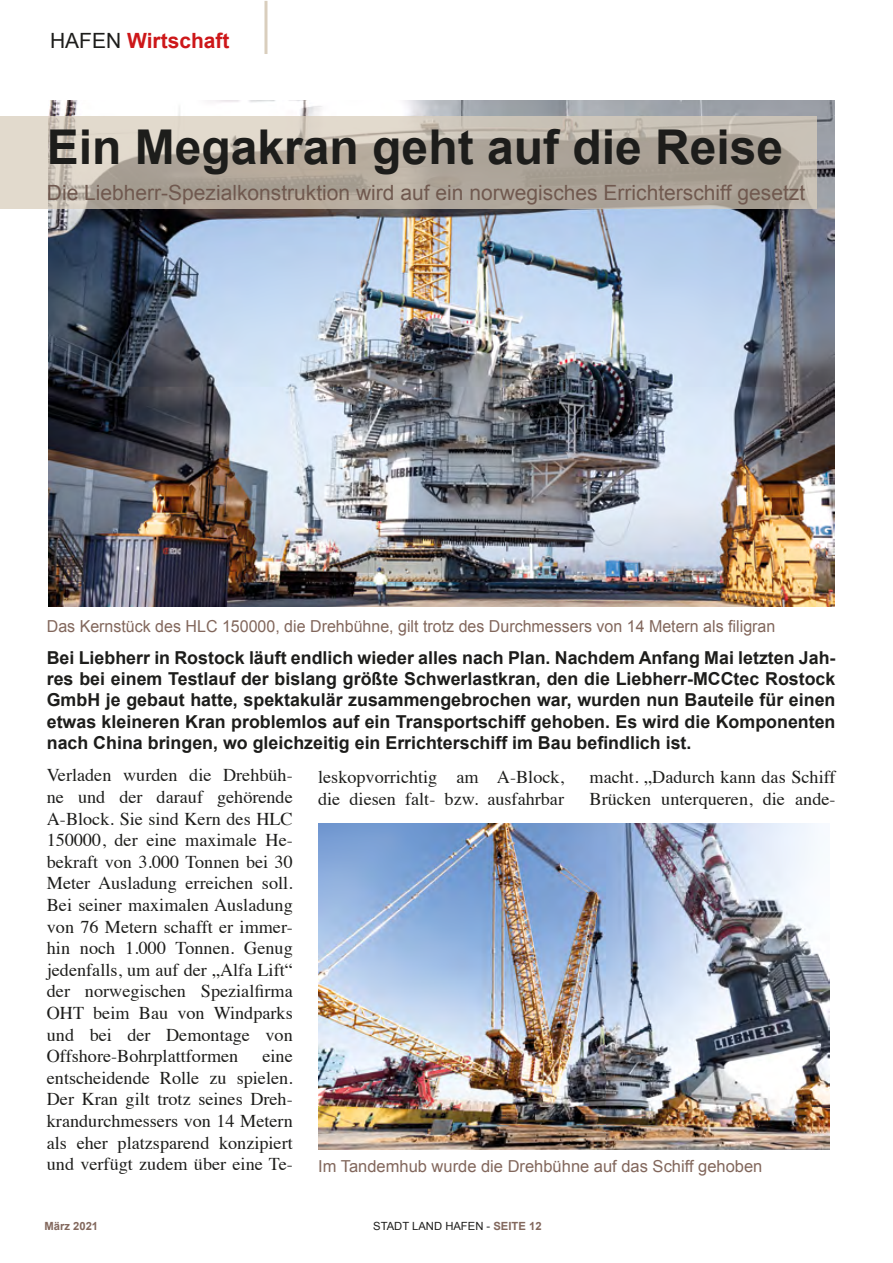
<style>
.page{position:relative;width:893px;height:1263px;background:#fff}
.page>*{position:absolute;margin:0;border:0;box-sizing:border-box;transform-origin:0 0}
.t1{font:700 48px "Arial";color:#1d1d1b}
.t2{font:21px "Arial";color:#70594f}
.t3{font:700 21px "Arial";color:#cd1719}
.t4{font:18px/21.6px "Times";color:#1d1d1b;text-align:justify}
.t5{font:700 17.85px/21.5px "Arial";color:#1d1d1b;text-align:justify}
.t6{font:16.5px "Arial";color:#82675c}
.t7{font:11.25px "Arial";color:#1d1d1b}
.t8{font:700 11.25px "Arial";color:#82675c}
.s1{font-weight:400;color:#1d1d1b}
.s2{font-weight:700;color:#82675c}
</style>
<div class="page">
<hr style="left:264px;top:1px;width:3px;height:53px;background:#d9cebd">
<img style="left:48px;top:100px;width:786px;height:506px">
<svg style="left:0;top:116px;width:816px;height:92px"></svg>
<img style="left:318px;top:823px;width:512px;height:327px">
<p class="t3" style="left:50px;top:26px;width:181px"><span class="s1">HAFEN</span> Wirtschaft</p>
<h1 class="t1" style="left:47px;top:115px;width:738px">Ein Megakran geht auf die Reise</h1>
<p class="t2" style="left:47px;top:179px;width:760px">Die Liebherr-Spezialkonstruktion wird auf ein norwegisches Errichterschiff gesetzt</p>
<p class="t6" style="left:47px;top:615px;width:730px">Das Kernstück des HLC 150000, die Drehbühne, gilt trotz des Durchmessers von 14 Metern als filigran</p>
<p class="t5" style="left:47px;top:647px;width:790px">Bei Liebherr in Rostock läuft endlich wieder alles nach Plan. Nachdem Anfang Mai letzten Jah&shy;res bei einem Testlauf der bislang größte Schwerlastkran, den die Liebherr-MCCtec Rostock GmbH je gebaut hatte, spektakulär zusammengebrochen war, wurden nun Bauteile für einen etwas kleineren Kran problemlos auf ein Transportschiff gehoben. Es wird die Komponenten nach China bringen, wo gleichzeitig ein Errichterschiff im Bau befindlich ist.</p>
<p class="t4" style="left:47px;top:763px;width:247px">Verladen wurden die Drehbüh&shy;ne und der darauf gehörende A-Block. Sie sind Kern des HLC 150000, der eine maximale He&shy;bekraft von 3.000 Tonnen bei 30<br>Meter Ausladung erreichen soll.<br>Bei seiner maximalen Ausladung von 76 Metern schafft er immer&shy;hin noch 1.000 Tonnen. Genug jedenfalls, um auf der „Alfa Lift“ der norwegischen Spezialfirma OHT beim Bau von Windparks und bei der Demontage von Offshore-Bohrplattformen</p>
<p class="t4" style="left:318px;top:765px;width:247px">leskopvorrichtig am A-Block, die diesen falt- bzw. ausfahrbar</p>
<p class="t4" style="left:590px;top:765px;width:247px">macht. „Dadurch kann das Schiff<br>Brücken unterqueren, die ande-</p>
<p class="t4" style="left:47px;top:1044px;width:247px;text-indent:216px">eine entscheidende Rolle zu spielen.<br>Der Kran gilt trotz seines Dreh&shy;krandurchmessers von 14 Metern als eher platzsparend konzipiert und verfügt zudem über eine Te-</p>
<p class="t6" style="left:318px;top:1155px;width:446px">Im Tandemhub wurde die Drehbühne auf das Schiff gehoben</p>
<p class="t8" style="left:44px;top:1219px;width:55px">März 2021</p>
<p class="t7" style="left:373px;top:1219px;width:170px">STADT LAND HAFEN - <span class="s2">SEITE 12</span></p>
</div>
